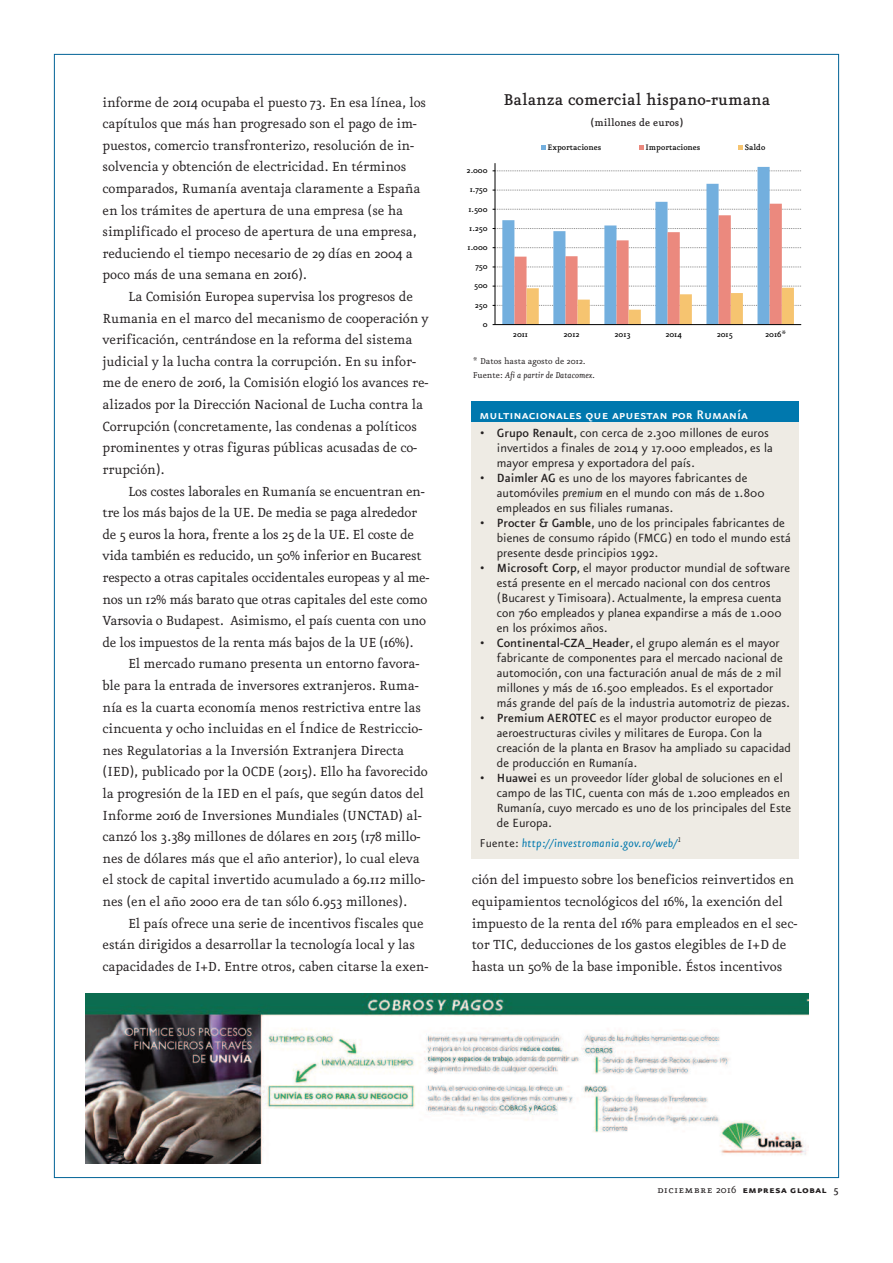
<style>
.page{position:relative;width:893px;height:1263px;background:#fff}
.page>*{position:absolute;margin:0;border:0;box-sizing:border-box;transform-origin:0 0}
.t1{font:500 18.75px "Eureka";color:#231f20}
.t2{font:15.75px/21.6px "Eureka";letter-spacing:-.01em;color:#231f20}
.t3{font:15px "Eureka Sans Medium Caps";color:#fff}
.t4{font:14.25px/15px "Eureka Sans";color:#231f20}
.t5{font:italic 13.5px "Eureka Sans";letter-spacing:.02em;color:#0078ae}
.t6{font:12px "Eureka Sans Bold Caps";letter-spacing:.025em;color:#231f20}
.t7{font:500 12px "Eureka";color:#231f20}
.t8{font:10.2px/14.7px "Eureka";color:#231f20}
.t9{font:500 9.45px "Eureka";color:#000}
.s1{font-style:italic}
.s2{font-weight:500}
.s3{font-style:normal;color:#231f20}
.s4{font-family:"Eureka Small Caps"}
.s5{font-family:"Eureka"}
.s6{font-family:"Eureka";font-weight:500}
</style>
<div class="page">
<img style="left:86px;top:993px;width:722px;height:170px">
<hr style="left:495px;top:163px;width:1px;height:162px;background:#000">
<svg style="left:493px;top:167px;width:308px;height:158px"></svg>
<hr style="left:495px;top:324px;width:306px;height:1px;background:#000">
<svg style="left:541px;top:146px;width:5px;height:4px"></svg>
<svg style="left:639px;top:146px;width:5px;height:4px"></svg>
<svg style="left:738px;top:146px;width:5px;height:4px"></svg>
<div style="left:471px;top:421px;width:328px;height:437px;background:#eeebe4"></div>
<div style="left:471px;top:401px;width:328px;height:20px;background:#0078ae"></div>
<p class="t2" style="left:103px;top:92px;width:325px">informe de 2014 ocupaba el puesto 73. En esa línea, los capítulos que más han progresado son el pago de im&shy;puestos, comercio transfronterizo, resolución de in&shy;solvencia y obtención de electricidad. En términos comparados, Rumanía aventaja claramente a España en los trámites de apertura de una empresa (se ha simplificado el proceso de apertura de una empresa, reduciendo el tiempo necesario de 29 días en 2004 a poco más de una semana en 2016).</p>
<p class="t2" style="left:103px;top:286px;width:328px;text-indent:26px">La Comisión Europea supervisa los progresos de Rumania en el marco del mecanismo de cooperación y verificación, centrándose en la reforma del sistema judicial y la lucha contra la corrupción. En su infor&shy;me de enero de 2016, la Comisión elogió los avances re&shy;alizados por la Dirección Nacional de Lucha contra la Corrupción (concretamente, las condenas a políticos prominentes y otras figuras públicas acusadas de co&shy;rrupción).</p>
<p class="t2" style="left:103px;top:481px;width:328px;text-indent:26px">Los costes laborales en Rumanía se encuentran en&shy;tre los más bajos de la UE. De media se paga alrededor de 5 euros la hora, frente a los 25 de la UE. El coste de vida también es reducido, un 50% inferior en Bucarest respecto a otras capitales occidentales europeas y al me&shy;nos un 12% más barato que otras capitales del este como Varsovia o Budapest. Asimismo, el país cuenta con uno de los impuestos de la renta más bajos de la UE (16%).</p>
<p class="t2" style="left:103px;top:654px;width:327px;text-indent:26px">El mercado rumano presenta un entorno favora&shy;ble para la entrada de inversores extranjeros. Ruma&shy;nía es la cuarta economía menos restrictiva entre las cincuenta y ocho incluidas en el Índice de Restriccio&shy;nes Regulatorias a la Inversión Extranjera Directa (IED), publicado por la OCDE (2015). Ello ha favorecido la progresión de la IED en el país, que según datos del Informe 2016 de Inversiones Mundiales (UNCTAD) al&shy;canzó los 3.389 millones de dólares en 2015 (178 millo&shy;nes de dólares más que el año anterior), lo cual eleva el stock de capital invertido acumulado a 69.112 millo&shy;nes (en el año 2000 era de tan sólo 6.953 millones).</p>
<p class="t2" style="left:103px;top:913px;width:327px;text-indent:26px">El país ofrece una serie de incentivos fiscales que están dirigidos a desarrollar la tecnología local y las capacidades de I+D. Entre otros, caben citarse la exen-</p>
<p class="t1" style="left:503px;top:91px;width:269px">Balanza comercial hispano-rumana</p>
<p class="t7" style="left:590px;top:117px;width:95px">(millones de euros)</p>
<p class="t9" style="left:467px;top:166px;width:23px">2.000</p>
<p class="t9" style="left:470px;top:185px;width:19px">1.750</p>
<p class="t9" style="left:468px;top:204px;width:21px">1.500</p>
<p class="t9" style="left:469px;top:223px;width:20px">1.250</p>
<p class="t9" style="left:468px;top:243px;width:22px">1.000</p>
<p class="t9" style="left:475px;top:262px;width:14px">750</p>
<p class="t9" style="left:474px;top:281px;width:15px">500</p>
<p class="t9" style="left:475px;top:300px;width:14px">250</p>
<p class="t9" style="left:483px;top:320px;width:6px">0</p>
<p class="t9" style="left:548px;top:143px;width:55px">Exportaciones</p>
<p class="t9" style="left:646px;top:143px;width:56px">Importaciones</p>
<p class="t9" style="left:745px;top:143px;width:22px">Saldo</p>
<p class="t9" style="left:513px;top:329px;width:17px">2011</p>
<p class="t9" style="left:564px;top:329px;width:17px">2012</p>
<p class="t9" style="left:615px;top:329px;width:18px">2013</p>
<p class="t9" style="left:665px;top:329px;width:18px">2014</p>
<p class="t9" style="left:717px;top:329px;width:17px">2015</p>
<p class="t9" style="left:765px;top:329px;width:23px">2016*</p>
<p class="t8" style="left:473px;top:354px;width:124px">* Datos hasta agosto de 2012.<br>Fuente: <span class="s1">Afi a partir de Datacomex.</span></p>
<p class="t3" style="left:480px;top:405px;width:270px">multinacionales que apuestan por Rumanía</p>
<p class="t4" style="left:497px;top:426px;width:277px;text-indent:-17px">• <span class="s2">Grupo Renault</span>, con cerca de 2.300 millones de euros invertidos a finales de 2014 y 17.000 empleados, es la mayor empresa y exportadora del país.</p>
<p class="t4" style="left:497px;top:471px;width:269px;text-indent:-17px">• <span class="s2">Daimler AG</span> es uno de los mayores fabricantes de automóviles <span class="s1">premium</span> en el mundo con más de 1.800 empleados en sus filiales rumanas.</p>
<p class="t4" style="left:497px;top:516px;width:296px;text-indent:-17px">• <span class="s2">Procter &amp; Gamble</span>, uno de los principales fabricantes de bienes de consumo rápido (FMCG) en todo el mundo está presente desde principios 1992.</p>
<p class="t4" style="left:497px;top:561px;width:295px;text-indent:-17px">• <span class="s2">Microsoft Corp</span>, el mayor productor mundial de software está presente en el mercado nacional con dos centros (Bucarest y Timisoara). Actualmente, la empresa cuenta con 760 empleados y planea expandirse a más de 1.000 en los próximos años.</p>
<p class="t4" style="left:497px;top:636px;width:295px;text-indent:-17px">• <span class="s2">Continental-CZA_Header</span>, el grupo alemán es el mayor fabricante de componentes para el mercado nacional de automoción, con una facturación anual de más de 2 mil millones y más de 16.500 empleados. Es el exportador más grande del país de la industria automotriz de piezas.</p>
<p class="t4" style="left:497px;top:711px;width:295px;text-indent:-17px">• <span class="s2">Premium AEROTEC</span> es el mayor productor europeo de aeroestructuras civiles y militares de Europa. Con la creación de la planta en Brasov ha ampliado su capacidad de producción en Rumanía.</p>
<p class="t4" style="left:497px;top:771px;width:296px;text-indent:-17px">• <span class="s2">Huawei</span> es un proveedor líder global de soluciones en el campo de las TIC, cuenta con más de 1.200 empleados en Rumanía, cuyo mercado es uno de los principales del Este de Europa.</p>
<p class="t5" style="left:480px;top:836px;width:203px"><span class="s3">Fuente:</span> http://investromania.gov.ro/web/<sup>1</sup></p>
<p class="t2" style="left:472px;top:870px;width:327px">ción del impuesto sobre los beneficios reinvertidos en equipamientos tecnológicos del 16%, la exención del impuesto de la renta del 16% para empleados en el sec&shy;tor TIC, deducciones de los gastos elegibles de I+D de hasta un 50% de la base imponible. Éstos incentivos</p>
<p class="t6" style="left:657px;top:1184px;width:183px"><span class="s4">diciembre</span> <span class="s5">2016</span> empresa global <span class="s6">5</span></p>
</div>
